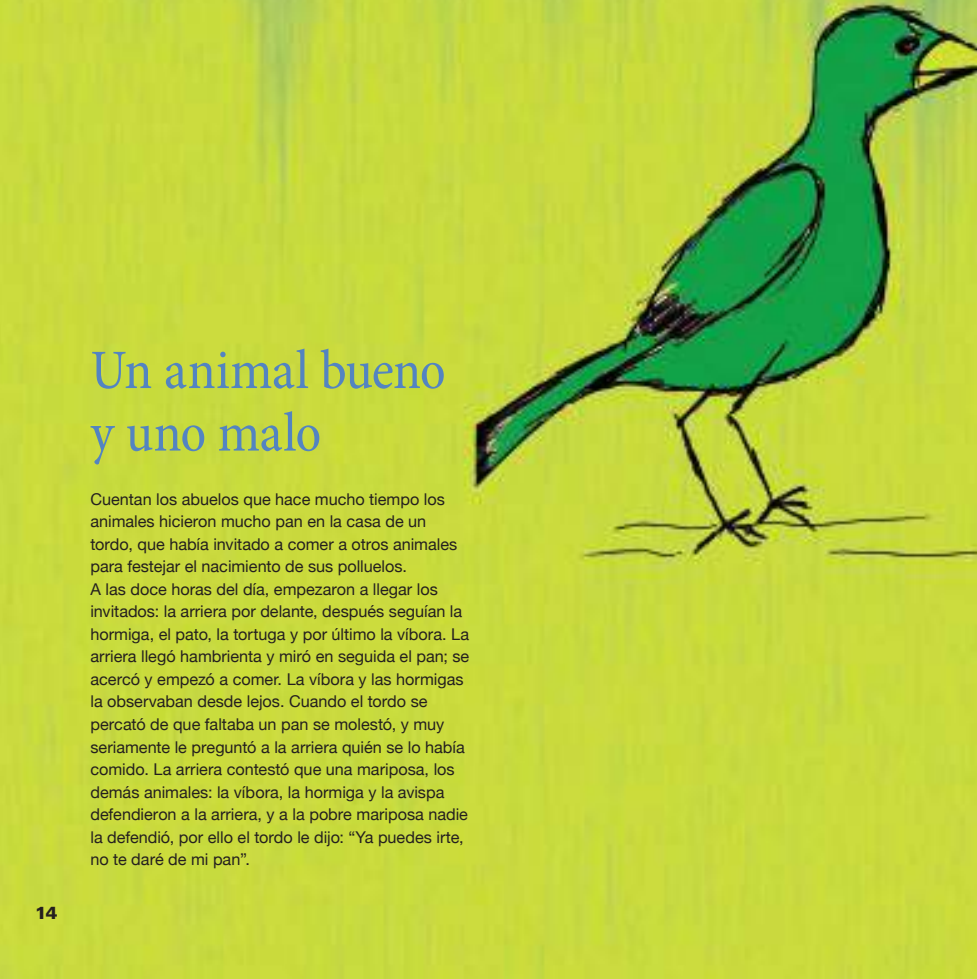
<style>
.page{position:relative;width:977px;height:979px;background:#fff}
.page>*{position:absolute;margin:0;border:0;box-sizing:border-box;transform-origin:0 0}
.t1{font:condensed 56.25px/62.5px "Minion Pro";letter-spacing:-.015em;color:#5384c1}
.t2{font:900 17.5px "Univers LT Std";color:#241f1f}
.t3{font:16.25px/22.5px "Helvetica Neue";color:#241f1f}
</style>
<div class="page">
<img style="left:0;top:0;width:977px;height:978px">
<svg style="left:0;top:975px;width:3px;height:4px"></svg>
<p class="t2" style="left:35px;top:901px;width:24px">14</p>
<h1 class="t1" style="left:90px;top:341px;width:357px">Un animal bueno y uno malo</h1>
<p class="t3" style="left:90px;top:487px;width:380px">Cuentan los abuelos que hace mucho tiempo los animales hicieron mucho pan en la casa de un tordo, que había invitado a comer a otros animales para festejar el nacimiento de sus polluelos.<br>A las doce horas del día, empezaron a llegar los invitados: la arriera por delante, después seguían la hormiga, el pato, la tortuga y por último la víbora. La arriera llegó hambrienta y miró en seguida el pan; se acercó y empezó a comer. La víbora y las hormigas la observaban desde lejos. Cuando el tordo se percató de que faltaba un pan se molestó, y muy seriamente le preguntó a la arriera quién se lo había comido. La arriera contestó que una mariposa, los demás animales: la víbora, la hormiga y la avispa defendieron a la arriera, y a la pobre mariposa nadie la defendió, por ello el tordo le dijo: “Ya puedes irte, no te daré de mi pan”.</p>
</div>
